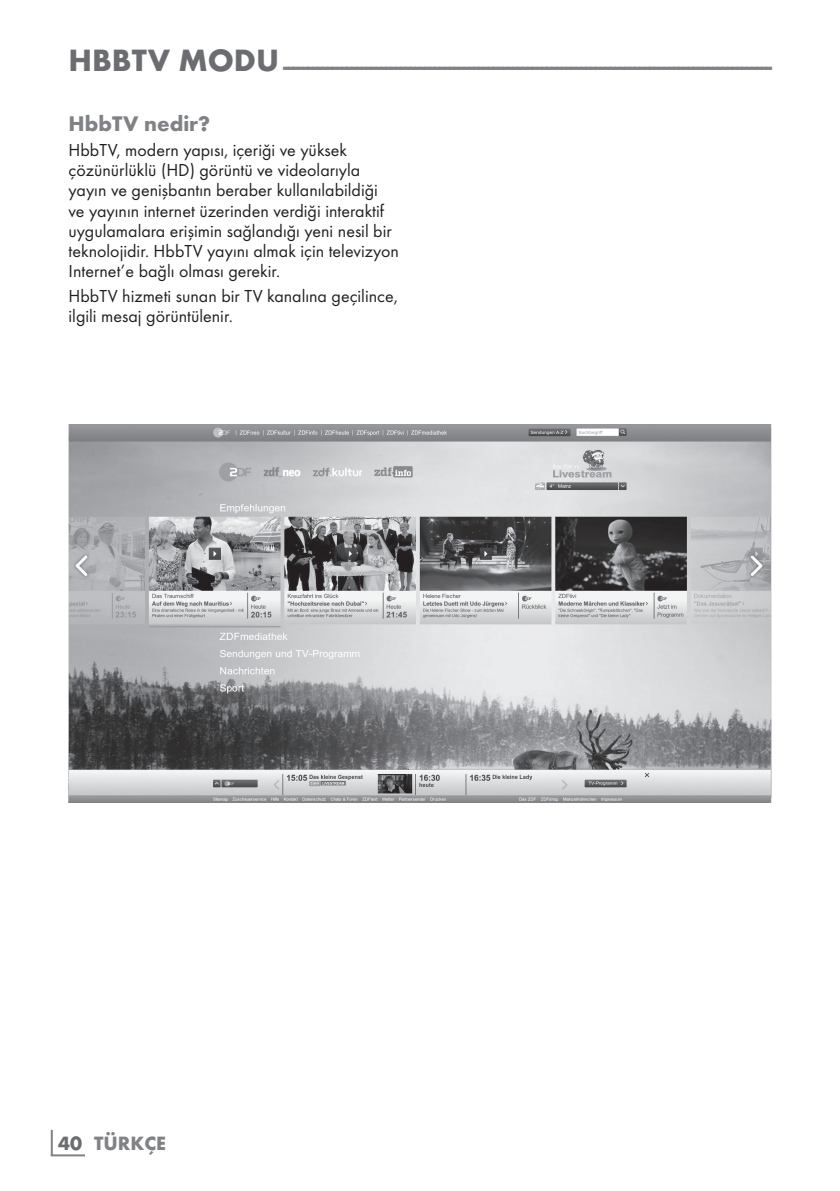
<style>
.page{position:relative;width:840px;height:1191px;background:#fff}
.page>*{position:absolute;margin:0;border:0;box-sizing:border-box;transform-origin:0 0}
.t1{font:700 24px "Futura TOT";color:#808285}
.t2{font:700 22px "Futura TOT";color:#808285}
.t3{font:700 20px "Futura TOT";color:#808285}
.t4{font:18px/20px "Futura TOT Boo";color:#231f20}
.s1{font-size:32px;color:#6c6d70}
.s2{color:#6c6d70}
</style>
<div class="page">
<hr style="left:51px;top:1129px;width:2px;height:26px;background:#808285">
<hr style="left:51px;top:1154px;width:34px;height:2px;background:#808285">
<img style="left:69px;top:424px;width:702px;height:378px">
<h1 class="t1" style="left:69px;top:51px;width:704px"><span class="s1">HBBTV MODU</span> ----------------------------------------------------------------------------------------------------</h1>
<p class="t2" style="left:69px;top:110px;width:143px">HbbTV nedir?</p>
<p class="t4" style="left:69px;top:140px;width:331px">HbbTV, modern yapısı, içeriği ve yüksek çözünürlüklü (HD) görüntü ve videolarıyla yayın ve genişbantın beraber kullanılabildiği<br>ve yayının internet üzerinden verdiği interaktif uygulamalara erişimin sağlandığı yeni nesil bir teknolojidir. HbbTV yayını almak için televizyon Internet’e bağlı olması gerekir.</p>
<p class="t4" style="left:69px;top:286px;width:330px">HbbTV hizmeti sunan bir TV kanalına geçilince, ilgili mesaj görüntülenir.</p>
<p class="t3" style="left:58px;top:1131px;width:109px"><span class="s2">40</span> TÜRKÇE</p>
</div>
